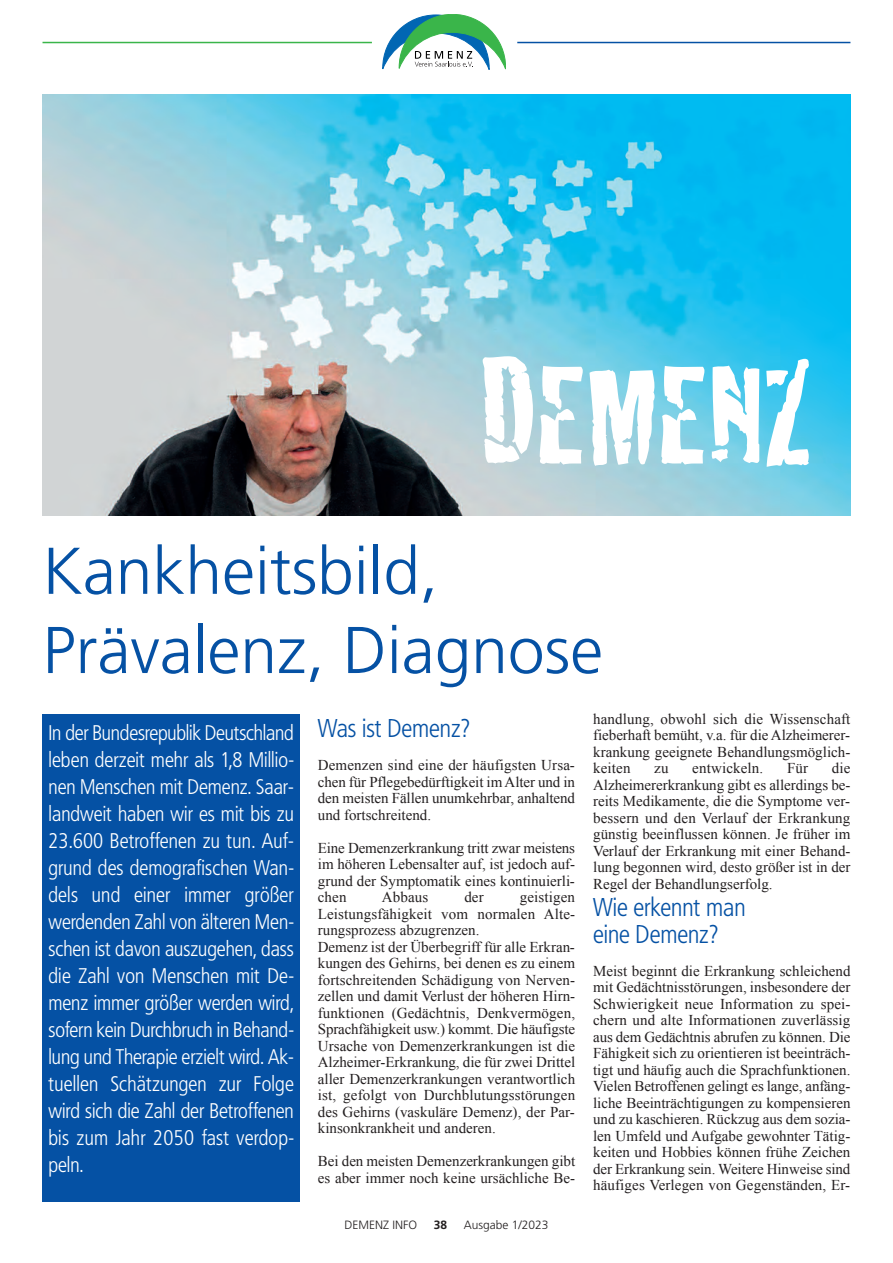
<style>
.page{position:relative;width:893px;height:1263px;background:#fff}
.page>*{position:absolute;margin:0;border:0;box-sizing:border-box;transform-origin:0 0}
.t1{font:144px "Cracked";color:#fff}
.t2{font:300 66px/79.2px "Frutiger";color:#0551a4}
.t3{font:300 25.5px/27px "Frutiger Condensed BQ";color:#0551a4}
.t4{font:300 21px/27px "Frutiger Condensed BQ";color:#fff;text-align:justify}
.t5{font:15px/16.5px "Times New Roman";color:#231f20;text-align:justify}
.t6{font:300 12px "Frutiger";color:#231f20}
.t7{font:700 12px "Frutiger";color:#231f20}
</style>
<div class="page">
<hr style="left:43px;top:42px;width:329px;height:1px;background:#3ab54a">
<hr style="left:517px;top:42px;width:333px;height:1px;background:#0551a4">
<svg style="left:383px;top:14px;width:123px;height:56px"></svg>
<div style="left:43px;top:714px;width:257px;height:488px;background:#0551a4"></div>
<img style="left:43px;top:95px;width:807px;height:421px">
<h1 class="t1" style="left:479px;top:338px;width:335px">DEMENZ</h1>
<h2 class="t2" style="left:43px;top:536px;width:562px">Kankheitsbild,<br>Prävalenz, Diagnose</h2>
<p class="t4" style="left:48px;top:719px;width:247px">In der Bundesrepublik Deutschland leben derzeit mehr als 1,8 Millio&shy;nen Menschen mit Demenz. Saar&shy;landweit haben wir es mit bis zu 23.600 Betroffenen zu tun. Auf&shy;grund des demografischen Wan&shy;dels und einer immer größer werdenden Zahl von älteren Men&shy;schen ist davon auszugehen, dass die Zahl von Menschen mit De&shy;menz immer größer werden wird, sofern kein Durchbruch in Behand&shy;lung und Therapie erzielt wird. Ak&shy;tuellen Schätzungen zur Folge wird sich die Zahl der Betroffenen bis zum Jahr 2050 fast verdop&shy;peln.</p>
<h3 class="t3" style="left:318px;top:715px;width:154px">Was ist Demenz?</h3>
<p class="t5" style="left:318px;top:757px;width:259px">Demenzen sind eine der häufigsten Ursa&shy;chen für Pflegebedürftigkeit im Alter und in den meisten Fällen unumkehrbar, anhaltend und fortschreitend.</p>
<p class="t5" style="left:318px;top:839px;width:259px">Eine Demenzerkrankung tritt zwar meistens im höheren Lebensalter auf, ist jedoch auf&shy;grund der Symptomatik eines kontinuierli&shy;chen</p>
<p class="t5" style="left:318px;top:889px;width:259px;text-align:left;text-indent:202px">geistigen Leistungsfähigkeit vom normalen Alte&shy;rungsprozess abzugrenzen.<br>Demenz ist der Überbegriff für alle Erkran&shy;kungen des Gehirns, bei denen es zu einem fortschreitenden Schädigung von Nerven&shy;zellen und damit Verlust der höheren Hirn&shy;funktionen (Gedächtnis, Denkvermögen, Sprachfähigkeit usw.) kommt. Die häufigste Ursache von Demenzerkrankungen ist die Alzheimer-Erkrankung, die für zwei Drittel aller Demenzerkrankungen verantwortlich ist, gefolgt von Durchblutungsstörungen des Gehirns (vaskuläre Demenz), der Par&shy;kinsonkrankheit und anderen.</p>
<p class="t5" style="left:318px;top:1153px;width:259px">Bei den meisten Demenzerkrankungen gibt es aber immer noch keine ursächliche Be-</p>
<p class="t5" style="left:382px;top:889px;width:48px">Abbaus</p>
<p class="t5" style="left:464px;top:889px;width:21px">der</p>
<p class="t6" style="left:345px;top:1220px;width:74px">DEMENZ INFO</p>
<p class="t7" style="left:434px;top:1220px;width:15px">38</p>
<p class="t6" style="left:464px;top:1220px;width:86px">Ausgabe 1/2023</p>
<p class="t5" style="left:593px;top:710px;width:259px">handlung, obwohl sich die Wissenschaft fieberhaft bemüht, v.a. für die Alzheimerer&shy;krankung geeignete Behandlungsmöglich&shy;keiten</p>
<p class="t5" style="left:593px;top:760px;width:259px;text-indent:239px">die Alzheimererkrankung gibt es allerdings be&shy;reits Medikamente, die die Symptome ver&shy;bessern und den Verlauf der Erkrankung günstig beeinflussen können. Je früher im Verlauf der Erkrankung mit einer Behand&shy;lung begonnen wird, desto größer ist in der Regel der Behandlungserfolg.</p>
<h3 class="t3" style="left:593px;top:893px;width:154px">Wie erkennt man eine Demenz?</h3>
<p class="t5" style="left:593px;top:962px;width:259px">Meist beginnt die Erkrankung schleichend mit Gedächtnisstörungen, insbesondere der Schwierigkeit neue Information zu spei&shy;chern und alte Informationen zuverlässig aus dem Gedächtnis abrufen zu können. Die Fähigkeit sich zu orientieren ist beeinträch&shy;tigt und häufig auch die Sprachfunktionen.<br>Vielen Betroffenen gelingt es lange, anfäng&shy;liche Beeinträchtigungen zu kompensieren und zu kaschieren. Rückzug aus dem sozia&shy;len Umfeld und Aufgabe gewohnter Tätig&shy;keiten und Hobbies können frühe Zeichen der Erkrankung sein. Weitere Hinweise sind häufiges Verlegen von Gegenständen, Er-</p>
<p class="t5" style="left:654px;top:760px;width:16px">zu</p>
<p class="t5" style="left:692px;top:760px;width:73px">entwickeln.</p>
<p class="t5" style="left:787px;top:760px;width:23px">Für</p>
</div>
